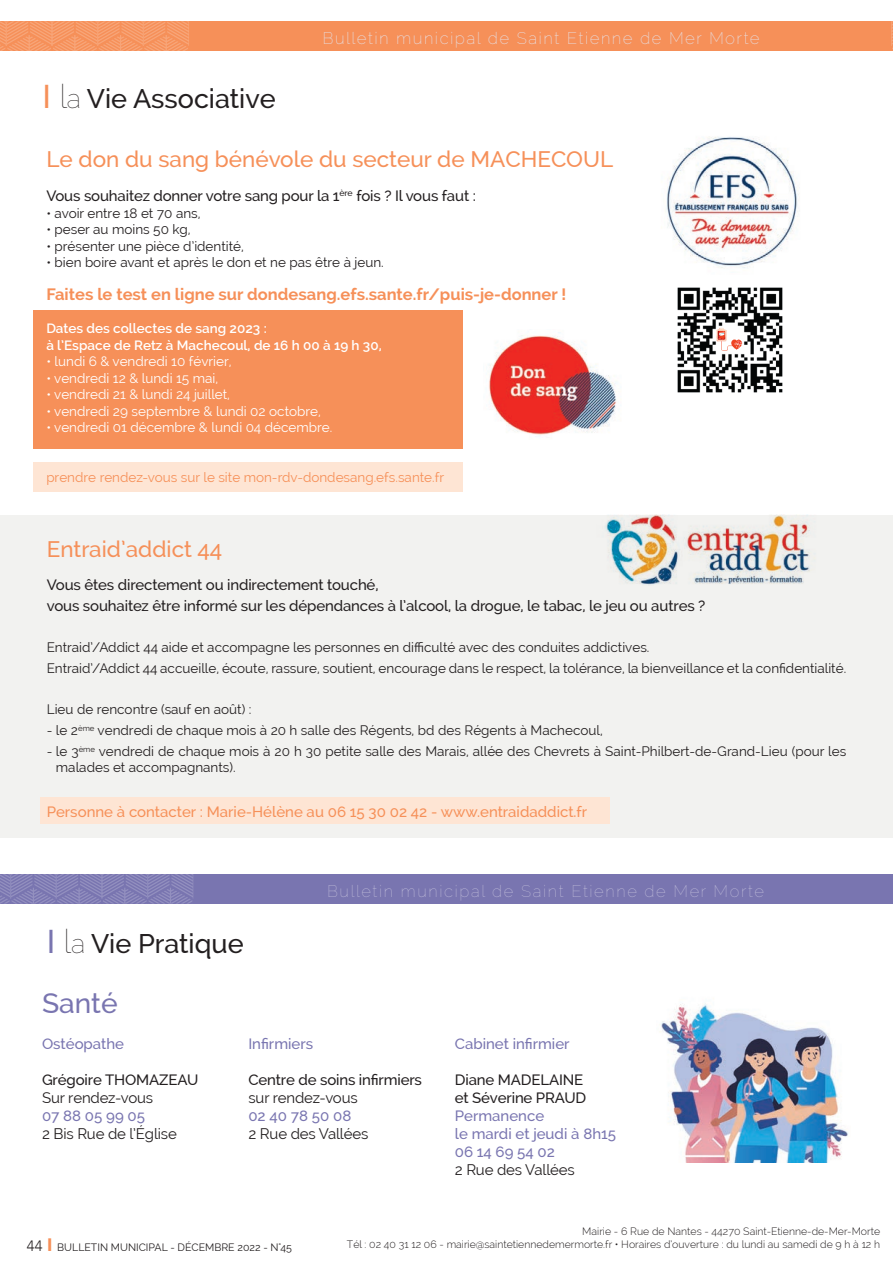
<style>
.page{position:relative;width:893px;height:1263px;background:#fff}
.page>*{position:absolute;margin:0;border:0;box-sizing:border-box;transform-origin:0 0}
.t1{font:500 28.05px "Raleway";color:#7975b0}
.t2{font:500 27px "Raleway";color:#231f20}
.t3{font:500 22.5px "Raleway";color:#f69059}
.t4{font:100 16.5px "Raleway";letter-spacing:.1em;color:#cecbe2}
.t5{font:700 16.5px "Raleway";color:#f69059}
.t6{font:500 15px/20.7px "Raleway";letter-spacing:-.01em;color:#231f20}
.t7{font:500 15px/18px "Raleway";color:#7975b0}
.t8{font:15px "Raleway";letter-spacing:-.01em;color:#231f20}
.t9{font:500 15px "Raleway";color:#f69059}
.t10{font:13.5px/20.7px "Raleway";color:#231f20}
.t11{font:13.5px "Raleway";color:#fff}
.t12{font:600 13.5px/16.5px "Raleway";color:#fff}
.t13{font:13.5px "Raleway";color:#f69059}
.t14{font:300 10.5px/13.5px "Raleway";color:#231f20;text-align:right}
.t15{font:10.5px "Raleway";color:#231f20}
.s1{font-size:33px;color:#f69059}
.s2{font-weight:100;font-size:33px}
.s3{font-weight:100}
.s4{font-size:33px;color:#7975b0}
.s5{font-family:"Avenir";font-weight:300;font-size:15px}
.s6{font-family:"Avenir";font-weight:900;font-size:18px;color:#f69059}
</style>
<div class="page">
<div style="left:0;top:21px;width:893px;height:30px;background:#f69059"></div>
<div style="left:0;top:874px;width:893px;height:30px;background:#7975b0"></div>
<svg style="left:0;top:21px;width:189px;height:30px"></svg>
<div style="left:0;top:515px;width:893px;height:323px;background:#f2f2f0"></div>
<div style="left:34px;top:311px;width:429px;height:138px;background:#f69059"></div>
<div style="left:34px;top:462px;width:429px;height:30px;background:#fee5d4"></div>
<div style="left:41px;top:797px;width:569px;height:27px;background:#fee5d4"></div>
<img style="left:605px;top:515px;width:205px;height:70px">
<img style="left:666px;top:136px;width:133px;height:132px">
<img style="left:489px;top:332px;width:128px;height:105px">
<img style="left:677px;top:287px;width:106px;height:106px">
<img style="left:659px;top:1003px;width:189px;height:159px">
<svg style="left:0;top:874px;width:193px;height:30px"></svg>
<svg style="left:891px;top:21px;width:2px;height:28px"></svg>
<h2 class="t2" style="left:43px;top:82px;width:235px"><span class="s1">I</span> <span class="s2">l</span><span class="s3">a</span> Vie Associative</h2>
<p class="t4" style="left:323px;top:29px;width:438px">Bulletin municipal de Saint Etienne de Mer Morte</p>
<h3 class="t3" style="left:46px;top:146px;width:569px">Le don du sang bénévole du secteur de MACHECOUL</h3>
<p class="t6" style="left:46px;top:186px;width:431px">Vous souhaitez donner votre sang pour la 1<sup>ère</sup> fois ? Il vous faut :</p>
<p class="t10" style="left:46px;top:203px;width:156px">• avoir entre 18 et 70 ans,</p>
<p class="t10" style="left:46px;top:219px;width:146px">• peser au moins 50 kg,</p>
<p class="t10" style="left:46px;top:236px;width:199px">• présenter une pièce d’identité,</p>
<p class="t10" style="left:46px;top:252px;width:339px">• bien boire avant et après le don et ne pas être à jeun.</p>
<p class="t5" style="left:46px;top:285px;width:521px">Faites le test en ligne sur dondesang.efs.sante.fr/puis-je-donner !</p>
<p class="t12" style="left:46px;top:320px;width:337px">Dates des collectes de sang 2023 :<br>à l’Espace de Retz à Machecoul, de 16 h 00 à 19 h 30,</p>
<p class="t11" style="left:46px;top:354px;width:187px">• lundi 6 &amp; vendredi 10 février,</p>
<p class="t11" style="left:46px;top:370px;width:173px">• vendredi 12 &amp; lundi 15 mai,</p>
<p class="t11" style="left:46px;top:387px;width:185px">• vendredi 21 &amp; lundi 24 juillet,</p>
<p class="t11" style="left:46px;top:403px;width:276px">• vendredi 29 septembre &amp; lundi 02 octobre,</p>
<p class="t11" style="left:46px;top:420px;width:287px">• vendredi 01 décembre &amp; lundi 04 décembre.</p>
<p class="t13" style="left:46px;top:469px;width:399px">prendre rendez-vous sur le site mon-rdv-dondesang.efs.sante.fr</p>
<h3 class="t3" style="left:47px;top:536px;width:177px">Entraid’addict 44</h3>
<p class="t6" style="left:47px;top:574px;width:660px">Vous êtes directement ou indirectement touché,<br>vous souhaitez être informé sur les dépendances à l’alcool, la drogue, le tabac, le jeu ou autres ?</p>
<p class="t10" style="left:47px;top:637px;width:801px">Entraid’/Addict 44 aide et accompagne les personnes en difficulté avec des conduites addictives.<br>Entraid’/Addict 44 accueille, écoute, rassure, soutient, encourage dans le respect, la tolérance, la bienveillance et la confidentialité.</p>
<p class="t10" style="left:47px;top:699px;width:206px">Lieu de rencontre (sauf en août) :</p>
<p class="t10" style="left:47px;top:720px;width:557px">- le 2<sup>ème</sup> vendredi de chaque mois à 20 h salle des Régents, bd des Régents à Machecoul,</p>
<p class="t10" style="left:56px;top:743px;width:792px;line-height:16.5px;text-indent:-9px">- le 3<sup>ème</sup> vendredi de chaque mois à 20 h 30 petite salle des Marais, allée des Chevrets à Saint-Philbert-de-Grand-Lieu (pour les malades et accompagnants).</p>
<p class="t9" style="left:47px;top:803px;width:542px">Personne à contacter : Marie-Hélène au 06 15 30 02 42 - www.entraidaddict.fr</p>
<h2 class="t2" style="left:47px;top:928px;width:198px"><span class="s4">I</span> <span class="s2">l</span><span class="s3">a</span> Vie Pratique</h2>
<p class="t4" style="left:327px;top:881px;width:438px">Bulletin municipal de Saint Etienne de Mer Morte</p>
<h1 class="t1" style="left:42px;top:987px;width:77px">Santé</h1>
<p class="t7" style="left:42px;top:1035px;width:84px">Ostéopathe</p>
<p class="t6" style="left:42px;top:1069px;width:158px">Grégoire THOMAZEAU</p>
<p class="t8" style="left:42px;top:1089px;width:113px">Sur rendez-vous</p>
<p class="t7" style="left:42px;top:1107px;width:105px">07 88 05 99 05</p>
<p class="t8" style="left:42px;top:1125px;width:136px">2 Bis Rue de l’Église</p>
<p class="t7" style="left:248px;top:1035px;width:66px">Infirmiers</p>
<p class="t6" style="left:248px;top:1069px;width:175px">Centre de soins infirmiers</p>
<p class="t8" style="left:248px;top:1089px;width:111px">sur rendez-vous</p>
<p class="t7" style="left:248px;top:1107px;width:104px">02 40 78 50 08</p>
<p class="t8" style="left:248px;top:1125px;width:121px">2 Rue des Vallées</p>
<p class="t7" style="left:455px;top:1035px;width:116px">Cabinet infirmier</p>
<p class="t6" style="left:455px;top:1071px;width:133px;line-height:18px">Diane MADELAINE et Séverine PRAUD</p>
<p class="t7" style="left:455px;top:1107px;width:163px">Permanence<br>le mardi et jeudi à 8h15<br>06 14 69 54 02</p>
<p class="t8" style="left:455px;top:1161px;width:121px">2 Rue des Vallées</p>
<p class="t15" style="left:27px;top:1241px;width:267px"><span class="s5">44</span> <span class="s6">I</span> BULLETIN MUNICIPAL - DÉCEMBRE 2022 - N°45</p>
<p class="t14" style="left:347px;top:1224px;width:535px">Mairie - 6 Rue de Nantes - 44270 Saint-Etienne-de-Mer-Morte<br>Tél : 02 40 31 12 06 - mairie@saintetiennedemermorte.fr • Horaires d’ouverture : du lundi au samedi de 9 h à 12 h</p>
</div>
